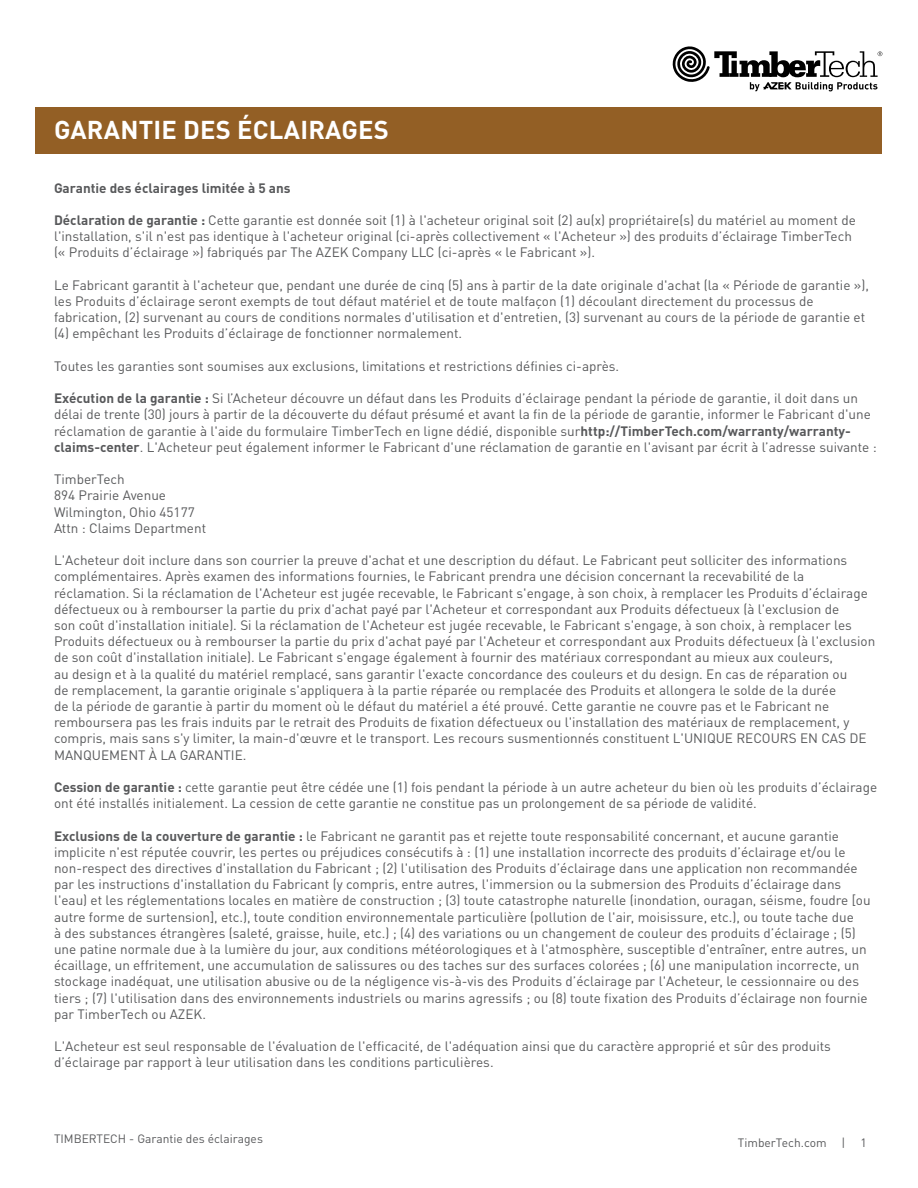
<style>
.page{position:relative;width:918px;height:1188px;background:#fff}
.page>*{position:absolute;margin:0;border:0;box-sizing:border-box;transform-origin:0 0}
.t1{font:700 25.5px "DINOT";letter-spacing:.01em;color:#fff}
.t2{font:13.5px/16.2px "DINOT";color:#58595b}
.t3{font:700 13.5px "DINOT";color:#58595b}
.t4{font:12px "DINOT";color:#58595b}
.s1{font-weight:700}
</style>
<div class="page">
<div style="left:36px;top:107px;width:846px;height:46px;background:#935f25"></div>
<svg style="left:672px;top:46px;width:210px;height:45px"></svg>
<h1 class="t1" style="left:54px;top:112px;width:336px">GARANTIE DES ÉCLAIRAGES</h1>
<p class="t3" style="left:54px;top:179px;width:238px">Garantie des éclairages limitée à 5 ans</p>
<p class="t2" style="left:54px;top:211px;width:803px"><span class="s1">Déclaration de garantie :</span> Cette garantie est donnée soit (1) à l'acheteur original soit (2) au(x) propriétaire(s) du matériel au moment de l'installation, s'il n'est pas identique à l'acheteur original (ci-après collectivement « l'Acheteur ») des produits d’éclairage TimberTech (« Produits d’éclairage ») fabriqués par The AZEK Company LLC (ci-après « le Fabricant »).</p>
<p class="t2" style="left:54px;top:276px;width:816px">Le Fabricant garantit à l'acheteur que, pendant une durée de cinq (5) ans à partir de la date originale d'achat (la « Période de garantie »), les Produits d’éclairage seront exempts de tout défaut matériel et de toute malfaçon (1) découlant directement du processus de fabrication, (2) survenant au cours de conditions normales d'utilisation et d'entretien, (3) survenant au cours de la période de garantie et (4) empêchant les Produits d’éclairage de fonctionner normalement.</p>
<p class="t2" style="left:54px;top:357px;width:567px">Toutes les garanties sont soumises aux exclusions, limitations et restrictions définies ci-après.</p>
<p class="t2" style="left:54px;top:389px;width:824px"><span class="s1">Exécution de la garantie :</span> Si l’Acheteur découvre un défaut dans les Produits d’éclairage pendant la période de garantie, il doit dans un délai de trente (30) jours à partir de la découverte du défaut présumé et avant la fin de la période de garantie, informer le Fabricant d'une réclamation de garantie à l'aide du formulaire TimberTech en ligne dédié, disponible sur<span class="s1">http://TimberTech.com/warranty/warranty&shy;claims-center</span>. L'Acheteur peut également informer le Fabricant d'une réclamation de garantie en l'avisant par écrit à l’adresse suivante :</p>
<p class="t2" style="left:54px;top:470px;width:154px">TimberTech<br>894 Prairie Avenue<br>Wilmington, Ohio 45177<br>Attn : Claims Department</p>
<p class="t2" style="left:54px;top:551px;width:823px">L'Acheteur doit inclure dans son courrier la preuve d'achat et une description du défaut. Le Fabricant peut solliciter des informations complémentaires. Après examen des informations fournies, le Fabricant prendra une décision concernant la recevabilité de la réclamation. Si la réclamation de l'Acheteur est jugée recevable, le Fabricant s'engage, à son choix, à remplacer les Produits d’éclairage défectueux ou à rembourser la partie du prix d'achat payé par l'Acheteur et correspondant aux Produits défectueux (à l'exclusion de<br>son coût d'installation initiale). Si la réclamation de l'Acheteur est jugée recevable, le Fabricant s'engage, à son choix, à remplacer les Produits défectueux ou à rembourser la partie du prix d'achat payé par l'Acheteur et correspondant aux Produits défectueux (à l'exclusion de son coût d'installation initiale). Le Fabricant s'engage également à fournir des matériaux correspondant au mieux aux couleurs,<br>au design et à la qualité du matériel remplacé, sans garantir l'exacte concordance des couleurs et du design. En cas de réparation ou<br>de remplacement, la garantie originale s'appliquera à la partie réparée ou remplacée des Produits et allongera le solde de la durée<br>de la période de garantie à partir du moment où le défaut du matériel a été prouvé. Cette garantie ne couvre pas et le Fabricant ne remboursera pas les frais induits par le retrait des Produits de fixation défectueux ou l'installation des matériaux de remplacement, y compris, mais sans s'y limiter, la main-d'œuvre et le transport. Les recours susmentionnés constituent L'UNIQUE RECOURS EN CAS DE MANQUEMENT À LA GARANTIE.</p>
<p class="t2" style="left:54px;top:778px;width:825px"><span class="s1">Cession de garantie :</span> cette garantie peut être cédée une (1) fois pendant la période à un autre acheteur du bien où les produits d’éclairage ont été installés initialement. La cession de cette garantie ne constitue pas un prolongement de sa période de validité.</p>
<p class="t2" style="left:54px;top:827px;width:818px"><span class="s1">Exclusions de la couverture de garantie :</span> le Fabricant ne garantit pas et rejette toute responsabilité concernant, et aucune garantie implicite n'est réputée couvrir, les pertes ou préjudices consécutifs à : (1) une installation incorrecte des produits d’éclairage et/ou le non-respect des directives d'installation du Fabricant ; (2) l'utilisation des Produits d’éclairage dans une application non recommandée par les instructions d'installation du Fabricant (y compris, entre autres, l'immersion ou la submersion des Produits d’éclairage dans l'eau) et les réglementations locales en matière de construction ; (3) toute catastrophe naturelle (inondation, ouragan, séisme, foudre [ou autre forme de surtension], etc.), toute condition environnementale particulière (pollution de l'air, moisissure, etc.), ou toute tache due<br>à des substances étrangères (saleté, graisse, huile, etc.) ; (4) des variations ou un changement de couleur des produits d’éclairage ; (5) une patine normale due à la lumière du jour, aux conditions météorologiques et à l'atmosphère, susceptible d'entraîner, entre autres, un écaillage, un effritement, une accumulation de salissures ou des taches sur des surfaces colorées ; (6) une manipulation incorrecte, un stockage inadéquat, une utilisation abusive ou de la négligence vis-à-vis des Produits d’éclairage par l'Acheteur, le cessionnaire ou des tiers ; (7) l'utilisation dans des environnements industriels ou marins agressifs ; ou (8) toute fixation des Produits d’éclairage non fournie par TimberTech ou AZEK.</p>
<p class="t2" style="left:54px;top:1037px;width:779px">L'Acheteur est seul responsable de l'évaluation de l'efficacité, de l'adéquation ainsi que du caractère approprié et sûr des produits d’éclairage par rapport à leur utilisation dans les conditions particulières.</p>
<p class="t4" style="left:54px;top:1130px;width:210px">TIMBERTECH - Garantie des éclairages</p>
<p class="t4" style="left:738px;top:1134px;width:130px">TimberTech.com | 1</p>
</div>
